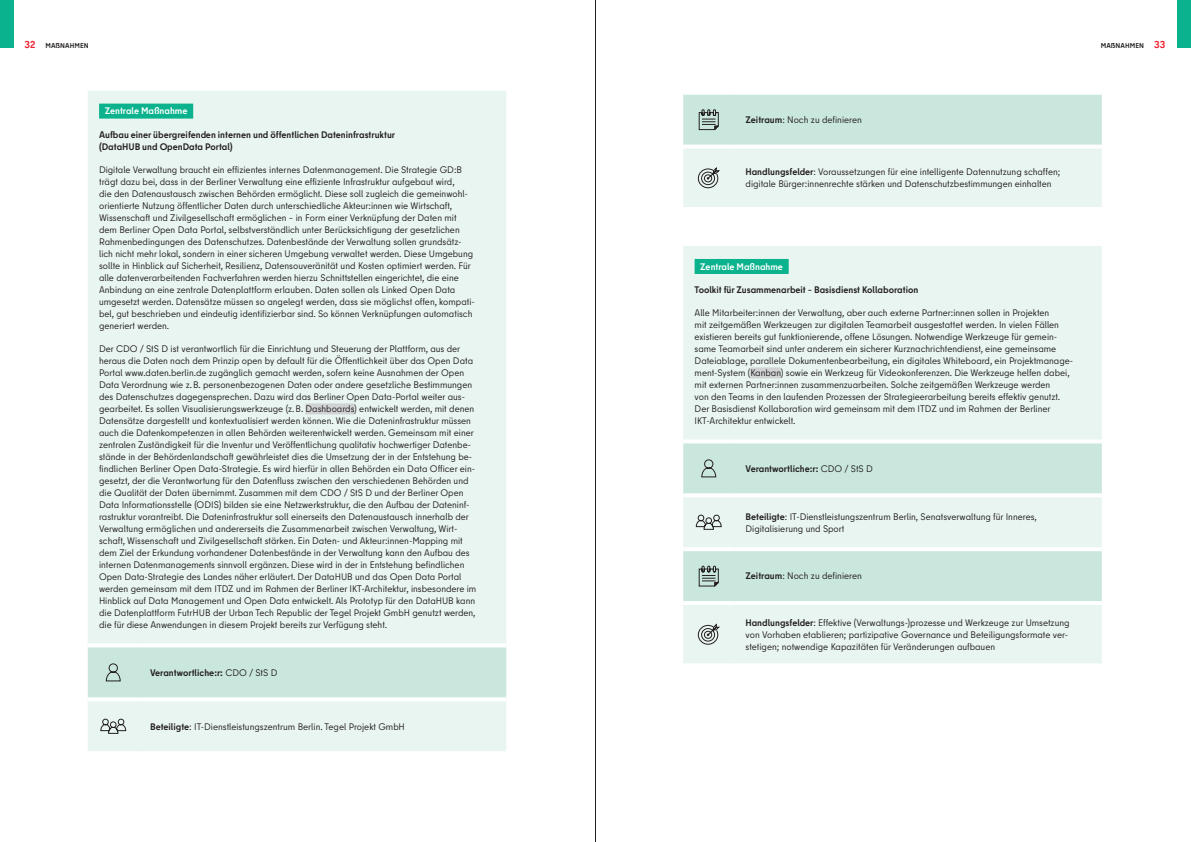
<style>
.page{position:relative;width:1191px;height:842px;background:#fff}
.page>*{position:absolute;margin:0;border:0;box-sizing:border-box;transform-origin:0 0}
.t1{font:9.5px/12px "Berlin Type";color:#231f20}
.t2{font:700 9.5px/12px "Berlin Type";color:#231f20}
.t3{font:700 9.5px "Berlin Type";color:#fff}
.t4{font:700 7px "Berlin Type";letter-spacing:.01em;color:#231f20}
.s1{font-size:10px;color:#ee1b2d}
.s2{font-weight:400}
.s3{font-weight:700}
</style>
<div class="page">
<div style="left:0;top:0;width:14px;height:48px;background:#0ab38d"></div>
<div style="left:1176px;top:0;width:15px;height:48px;background:#0ab38d"></div>
<div style="left:88px;top:91px;width:418px;height:660px;background:#e9f5f0"></div>
<hr style="left:88px;top:697px;width:51px;height:4px;background:#fff">
<hr style="left:139px;top:697px;width:367px;height:4px;background:#fff">
<hr style="left:139px;top:643px;width:367px;height:4px;background:#fff">
<hr style="left:88px;top:643px;width:51px;height:4px;background:#fff">
<div style="left:99px;top:104px;width:94px;height:15px;background:#0ab38d"></div>
<div style="left:305px;top:403px;width:49px;height:11px;background:#d1d2d4"></div>
<div style="left:88px;top:647px;width:418px;height:51px;background:#cae7dd"></div>
<svg style="left:100px;top:719px;width:26px;height:15px"></svg>
<svg style="left:683px;top:93px;width:418px;height:114px;background:#dbeee7"></svg>
<div style="left:683px;top:246px;width:418px;height:417px;background:#e9f5f0"></div>
<svg style="left:683px;top:443px;width:418px;height:158px;background:#d4ebe3"></svg>
<svg style="left:683px;top:493px;width:51px;height:4px"></svg>
<svg style="left:734px;top:493px;width:367px;height:4px"></svg>
<hr style="left:683px;top:547px;width:51px;height:4px;background:#fff">
<hr style="left:734px;top:547px;width:367px;height:4px;background:#fff">
<hr style="left:683px;top:601px;width:51px;height:4px;background:#fff">
<hr style="left:734px;top:601px;width:367px;height:4px;background:#fff">
<hr style="left:734px;top:439px;width:367px;height:4px;background:#fff">
<hr style="left:683px;top:439px;width:51px;height:4px;background:#fff">
<div style="left:694px;top:259px;width:94px;height:15px;background:#0ab38d"></div>
<div style="left:750px;top:367px;width:31px;height:11px;background:#d1d2d4"></div>
<svg style="left:701px;top:459px;width:15px;height:18px"></svg>
<svg style="left:696px;top:515px;width:25px;height:15px"></svg>
<svg style="left:698px;top:566px;width:21px;height:21px"></svg>
<svg style="left:698px;top:624px;width:21px;height:21px"></svg>
<hr style="left:595px;top:0;width:1px;height:842px;background:#231f20">
<p class="t4" style="left:24px;top:41px;width:66px"><span class="s1">32</span> MAßNAHMEN</p>
<p class="t4" style="left:1100px;top:41px;width:66px">MAßNAHMEN <span class="s1">33</span></p>
<p class="t3" style="left:105px;top:105px;width:84px">Zentrale Maßnahme</p>
<p class="t2" style="left:99px;top:128px;width:297px">Aufbau einer übergreifenden internen und öffentlichen Dateninfrastruktur (DataHUB und OpenData Portal)</p>
<p class="t1" style="left:99px;top:164px;width:377px">Digitale Verwaltung braucht ein effizientes internes Datenmanagement. Die Strategie GD:B trägt dazu bei, dass in der Berliner Verwaltung eine effiziente Infrastruktur aufgebaut wird,<br>die den Datenaustausch zwischen Behörden ermöglicht. Diese soll zugleich die gemeinwohl&shy;orientierte Nutzung öffentlicher Daten durch unterschiedliche Akteur:innen wie Wirtschaft, Wissenschaft und Zivilgesellschaft ermöglichen – in Form einer Verknüpfung der Daten mit dem Berliner Open Data Portal, selbstverständlich unter Berücksichtigung der gesetzlichen Rahmenbedingungen des Datenschutzes. Datenbestände der Verwaltung sollen grundsätz&shy;lich nicht mehr lokal, sondern in einer sicheren Umgebung verwaltet werden. Diese Umgebung sollte in Hinblick auf Sicherheit, Resilienz, Datensouveränität und Kosten optimiert werden. Für alle datenverarbeitenden Fachverfahren werden hierzu Schnittstellen eingerichtet, die eine Anbindung an eine zentrale Datenplattform erlauben. Daten sollen als Linked Open Data umgesetzt werden. Datensätze müssen so angelegt werden, dass sie möglichst offen, kompati&shy;bel, gut beschrieben und eindeutig identifizierbar sind. So können Verknüpfungen automatisch generiert werden.</p>
<p class="t1" style="left:99px;top:343px;width:379px">Der CDO / StS D ist verantwortlich für die Einrichtung und Steuerung der Plattform, aus der heraus die Daten nach dem Prinzip open by default für die Öffentlichkeit über das Open Data Portal www.daten.berlin.de zugänglich gemacht werden, sofern keine Ausnahmen der Open Data Verordnung wie z.B. personenbezogenen Daten oder andere gesetzliche Bestimmungen des Datenschutzes dagegensprechen. Dazu wird das Berliner Open Data-Portal weiter aus&shy;gearbeitet. Es sollen Visualisierungswerkzeuge (z.B. Dashboards) entwickelt werden, mit denen Datensätze dargestellt und kontextualisiert werden können. Wie die Dateninfrastruktur müssen auch die Datenkompetenzen in allen Behörden weiterentwickelt werden. Gemeinsam mit einer zentralen Zuständigkeit für die Inventur und Veröffentlichung qualitativ hochwertiger Datenbe&shy;stände in der Behördenlandschaft gewährleistet dies die Umsetzung der in der Entstehung be&shy;findlichen Berliner Open Data-Strategie. Es wird hierfür in allen Behörden ein Data Officer ein&shy;gesetzt, der die Verantwortung für den Datenfluss zwischen den verschiedenen Behörden und die Qualität der Daten übernimmt. Zusammen mit dem CDO / StS D und der Berliner Open Data Informationsstelle (ODIS) bilden sie eine Netzwerkstruktur, die den Aufbau der Dateninf&shy;rastruktur vorantreibt. Die Dateninfrastruktur soll einerseits den Datenaustausch innerhalb der Verwaltung ermöglichen und andererseits die Zusammenarbeit zwischen Verwaltung, Wirt&shy;schaft, Wissenschaft und Zivilgesellschaft stärken. Ein Daten- und Akteur:innen-Mapping mit dem Ziel der Erkundung vorhandener Datenbestände in der Verwaltung kann den Aufbau des internen Datenmanagements sinnvoll ergänzen. Diese wird in der in Entstehung befindlichen Open Data-Strategie des Landes näher erläutert. Der DataHUB und das Open Data Portal werden gemeinsam mit dem ITDZ und im Rahmen der Berliner IKT-Architektur, insbesondere im Hinblick auf Data Management und Open Data entwickelt. Als Prototyp für den DataHUB kann die Datenplattform FutrHUB der Urban Tech Republic der Tegel Projekt GmbH genutzt werden, die für diese Anwendungen in diesem Projekt bereits zur Verfügung steht.</p>
<p class="t2" style="left:150px;top:666px;width:129px">Verantwortliche:r: <span class="s2">CDO / StS D</span></p>
<p class="t1" style="left:150px;top:720px;width:256px"><span class="s3">Beteiligte</span>: IT-Dienstleistungszentrum Berlin. Tegel Projekt GmbH</p>
<p class="t1" style="left:745px;top:114px;width:118px"><span class="s3">Zeitraum</span>: Noch zu definieren</p>
<p class="t1" style="left:745px;top:166px;width:316px"><span class="s3">Handlungsfelder</span>: Voraussetzungen für eine intelligente Datennutzung schaffen; digitale Bürger:innenrechte stärken und Datenschutzbestimmungen einhalten</p>
<p class="t3" style="left:700px;top:260px;width:84px">Zentrale Maßnahme</p>
<p class="t2" style="left:694px;top:284px;width:225px">Toolkit für Zusammenarbeit – Basisdienst Kollaboration</p>
<p class="t1" style="left:694px;top:307px;width:380px">Alle Mitarbeiter:innen der Verwaltung, aber auch externe Partner:innen sollen in Projekten<br>mit zeitgemäßen Werkzeugen zur digitalen Teamarbeit ausgestattet werden. In vielen Fällen existieren bereits gut funktionierende, offene Lösungen. Notwendige Werkzeuge für gemein&shy;same Teamarbeit sind unter anderem ein sicherer Kurznachrichtendienst, eine gemeinsame Dateiablage, parallele Dokumentenbearbeitung, ein digitales Whiteboard, ein Projektmanage&shy;ment-System (Kanban) sowie ein Werkzeug für Videokonferenzen. Die Werkzeuge helfen dabei, mit externen Partner:innen zusammenzuarbeiten. Solche zeitgemäßen Werkzeuge werden<br>von den Teams in den laufenden Prozessen der Strategieerarbeitung bereits effektiv genutzt.<br>Der Basisdienst Kollaboration wird gemeinsam mit dem ITDZ und im Rahmen der Berliner IKT-Architektur entwickelt.</p>
<p class="t2" style="left:745px;top:462px;width:129px">Verantwortliche:r: <span class="s2">CDO / StS D</span></p>
<p class="t1" style="left:745px;top:510px;width:293px"><span class="s3">Beteiligte</span>: IT-Dienstleistungszentrum Berlin, Senatsverwaltung für Inneres,<br>Digitalisierung und Sport</p>
<p class="t1" style="left:745px;top:570px;width:118px"><span class="s3">Zeitraum</span>: Noch zu definieren</p>
<p class="t1" style="left:745px;top:616px;width:325px"><span class="s3">Handlungsfelder</span>: Effektive (Verwaltungs-)prozesse und Werkzeuge zur Umsetzung von Vorhaben etablieren; partizipative Governance und Beteiligungsformate ver&shy;stetigen; notwendige Kapazitäten für Veränderungen aufbauen</p>
</div>
